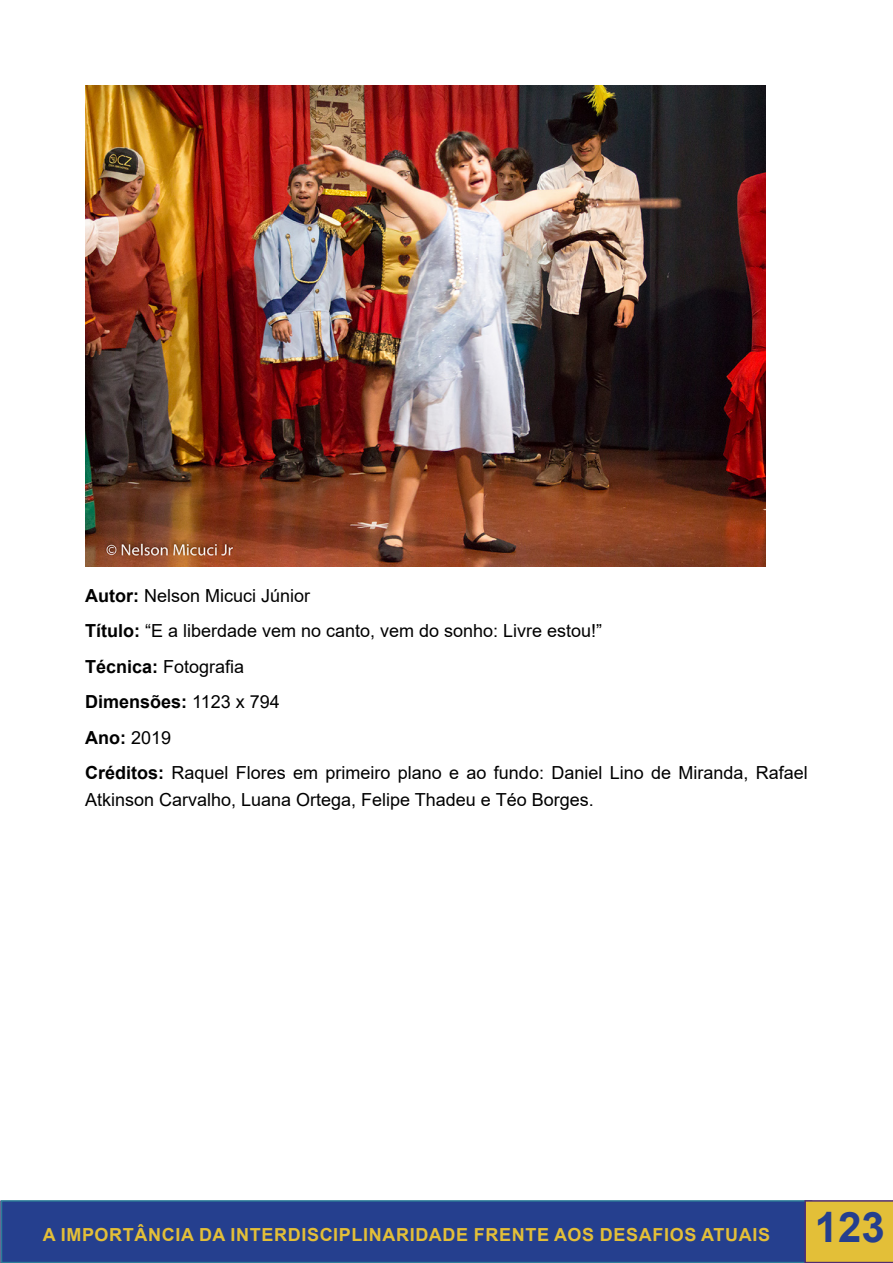
<style>
.page{position:relative;width:893px;height:1263px;background:#fff}
.page>*{position:absolute;margin:0;border:0;box-sizing:border-box;transform-origin:0 0}
.t1{font:700 42px "Arial";color:#253f8e}
.t2{font:18px/27px "Arial";color:#000}
.t3{font:700 18px "Arial";letter-spacing:.035em;color:#e3bf38}
.t4{font:700 18px "Arial";color:#000}
.s1{font-weight:700}
.s2{font-weight:400}
</style>
<div class="page">
<svg style="left:0;top:1200px;width:1px;height:63px"></svg>
<div style="left:1px;top:1200px;width:811px;height:63px;background:#253f8e;border:2px solid #2c7d98"></div>
<svg style="left:804px;top:1200px;width:89px;height:63px;background:#d9b53c"></svg>
<img style="left:85px;top:85px;width:681px;height:481px">
<p class="t2" style="left:85px;top:582px;width:227px"><span class="s1">Autor:</span> Nelson Micuci Júnior</p>
<p class="t2" style="left:85px;top:617px;width:519px"><span class="s1">Título:</span> “E a liberdade vem no canto, vem do sonho: Livre estou!”</p>
<p class="t2" style="left:85px;top:653px;width:161px"><span class="s1">Técnica:</span> Fotografia</p>
<p class="t4" style="left:85px;top:689px;width:196px">Dimensões: <span class="s2">1123 x 794</span></p>
<p class="t4" style="left:85px;top:725px;width:88px">Ano: <span class="s2">2019</span></p>
<p class="t2" style="left:85px;top:759px;width:724px"><span class="s1">Créditos:</span> Raquel Flores em primeiro plano e ao fundo: Daniel Lino de Miranda, Rafael<br>Atkinson Carvalho, Luana Ortega, Felipe Thadeu e Téo Borges.</p>
<p class="t3" style="left:43px;top:1221px;width:729px">A IMPORTÂNCIA DA INTERDISCIPLINARIDADE FRENTE AOS DESAFIOS ATUAIS</p>
<h1 class="t1" style="left:815px;top:1198px;width:72px">123</h1>
</div>
